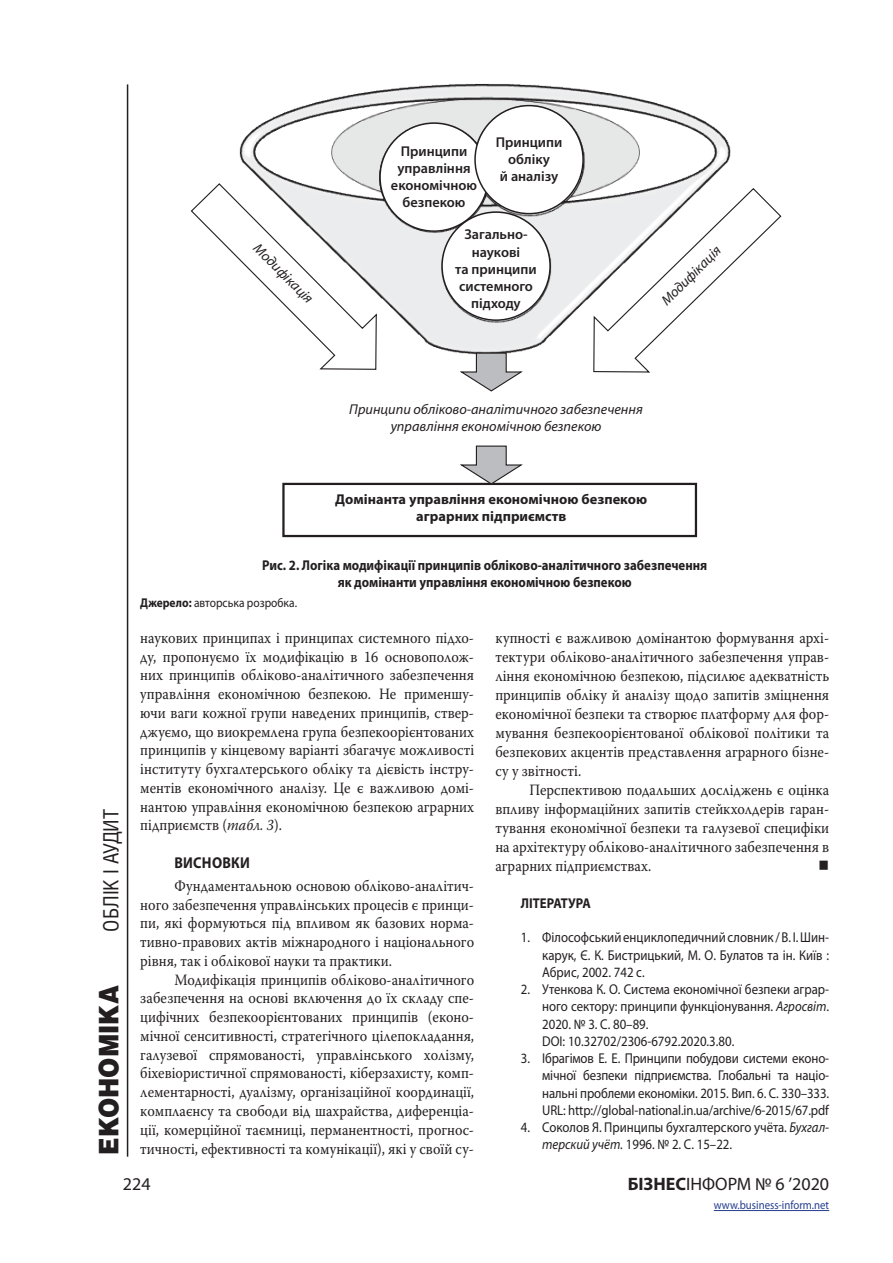
<style>
.page{position:relative;width:893px;height:1263px;background:#fff}
.page>*{position:absolute;margin:0;border:0;box-sizing:border-box;transform-origin:0 0}
.t1{font:900 27px "Helios";color:#231f20;scale:.9 1}
.t2{font:21px "Helios Cond";color:#231f20}
.t3{font:18px "Myriad Pro";color:#231f20}
.Osnova{font:15.75px/18.8px "Warnock Pro";color:#231f20;text-align:justify;scale:.9 1}
.Glavka{font:700 15.75px "Myriad Pro";letter-spacing:.02em;color:#231f20;scale:.9 1}
.Osnova-2{font:15.75px "Wingdings";color:#231f20;scale:.9 1}
.Literat{font:14.25px/17.2px "Myriad Pro";color:#231f20;text-align:justify;scale:.9 1}
.Title_table{font:700 14.25px/17.1px "Myriad Pro";color:#231f20;text-align:center;scale:.9 1}
.t4{font:600 14.25px/17.1px "Myriad Pro";color:#231f20;text-align:center}
.t5{font:italic 14.25px/17.1px "Myriad Pro";color:#231f20;text-align:center}
.Title_table-2{font:700 14.25px/17.1px "Myriad Pro";color:#231f20;text-align:center}
.Literat-2{font:700 14.25px "Myriad Pro";color:#231f20;scale:.9 1}
.Snoska{font:12.75px "Myriad Pro";color:#231f20;scale:.9 1}
.t6{font:12px "Myriad Pro";color:#253f8e;scale:.9 1}
.s1{font-weight:700}
.s2{font-style:italic}
</style>
<div class="page">
<hr style="left:127px;top:84px;width:1px;height:1073px;background:#231f20">
<hr style="left:714px;top:1210px;width:115px;height:1px;background:#253f8e">
<img style="left:239px;top:84px;width:492px;height:270px">
<div style="left:380px;top:123px;width:108px;height:108px;background:#fff;border-radius:50%"></div>
<div style="left:475px;top:106px;width:108px;height:108px;background:#fff;border-radius:50%"></div>
<div style="left:474px;top:105px;width:110px;height:109px;border:2px solid #231f20;border-radius:50%"></div>
<div style="left:442px;top:212px;width:108px;height:108px;background:#fff;border-radius:50%"></div>
<div style="left:441px;top:211px;width:110px;height:110px;border:2px solid #231f20;border-radius:50%"></div>
<svg style="left:460px;top:352px;width:65px;height:40px"></svg>
<svg style="left:282px;top:445px;width:416px;height:93px"></svg>
<svg style="left:593px;top:187px;width:189px;height:186px"></svg>
<svg style="left:191px;top:182px;width:186px;height:188px"></svg>
<p class="t5" style="left:262px;top:240px;width:79px;rotate:45deg">Модифікація</p>
<p class="t4" style="left:391px;top:142px;width:88px">Принципи управління економічною безпекою</p>
<p class="t4" style="left:496px;top:133px;width:68px">Принципи обліку<br>й аналізу</p>
<p class="t4" style="left:455px;top:226px;width:83px">Загально&shy;наукові<br>та принципи системного підходу</p>
<p class="t5" style="left:657px;top:297px;width:79px;rotate:-45deg">Модифікація</p>
<p class="t5" style="left:349px;top:400px;width:295px">Принципи обліково-аналітичного забезпечення управління економічною безпекою</p>
<h2 class="t2" style="left:98px;top:931px;width:124px;rotate:-90deg">ОБЛІК І АУДИТ</h2>
<h1 class="t1" style="left:92px;top:1154px;width:189px;rotate:-90deg">ЕКОНОМІКА</h1>
<p class="Title_table-2" style="left:335px;top:490px;width:313px">Домінанта управління економічною безпекою аграрних підприємств</p>
<p class="Title_table" style="left:262px;top:556px;width:496px">Рис. 2. Логіка модифікації принципів обліково-аналітичного забезпечення як домінанти управління економічною безпекою</p>
<p class="Snoska" style="left:140px;top:594px;width:176px"><span class="s1">Джерело:</span> авторська розробка.</p>
<p class="Osnova" style="left:140px;top:628px;width:372px">наукових принципах і принципах системного підхо&shy;ду, пропонуємо їх модифікацію в 16 основополож&shy;них принципів обліково-аналітичного забезпечення управління економічною безпекою. Не применшу&shy;ючи ваги кожної групи наведених принципів, ствер&shy;джуємо, що виокремлена група безпекоорієнтованих принципів у кінцевому варіанті збагачує можливості інституту бухгалтерського обліку та дієвість інстру&shy;ментів економічного аналізу. Це є важливою домі&shy;нантою управління економічною безпекою аграрних підприємств (<span class="s2">табл. 3</span>).</p>
<p class="Glavka" style="left:174px;top:852px;width:86px">ВИСНОВКИ</p>
<p class="Osnova" style="left:140px;top:876px;width:372px;text-indent:34px">Фундаментальною основою обліково-аналітич&shy;ного забезпечення управлінських процесів є принци&shy;пи, які формуються під впливом як базових норма&shy;тивно-правових актів міжнародного і національного рівня, так і облікової науки та практики.</p>
<p class="Osnova" style="left:140px;top:970px;width:372px;text-indent:34px">Модифікація принципів обліково-аналітичного забезпечення на основі включення до їх складу спе&shy;цифічних безпекоорієнтованих принципів (еконо&shy;мічної сенситивності, стратегічного цілепокладання, галузевої спрямованості, управлінського холізму, біхевіористичної спрямованості, кіберзахисту, комп&shy;лементарності, дуалізму, організаційної координації, комплаєнсу та свободи від шахрайства, диференціа&shy;ції, комерційної таємниці, перманентності, прогнос&shy;тичності, ефективності та комунікації), які у своїй су-</p>
<p class="Osnova" style="left:495px;top:628px;width:372px">купності є важливою домінантою формування архі&shy;тектури обліково-аналітичного забезпечення управ&shy;ління економічною безпекою, підсилює адекватність принципів обліку й аналізу щодо запитів зміцнення економічної безпеки та створює платформу для фор&shy;мування безпекоорієнтованої облікової політики та безпекових акцентів представлення аграрного бізне&shy;су у звітності.</p>
<p class="Osnova" style="left:495px;top:780px;width:372px;text-indent:34px">Перспективою подальших досліджень є оцінка впливу інформаційних запитів стейкхолдерів гаран&shy;тування економічної безпеки та галузевої специфіки на архітектуру обліково-аналітичного забезпечення в аграрних підприємствах.</p>
<p class="Osnova-2" style="left:819px;top:857px;width:13px">■</p>
<p class="Literat-2" style="left:521px;top:894px;width:79px">ЛІТЕРАТУРА</p>
<p class="Literat" style="left:542px;top:929px;width:320px;text-indent:-21px">1. Філософський енциклопедичний словник / В. І. Шин&shy;карук, Є. К. Бистрицький, М. О. Булатов та ін. Київ :<br>Абрис, 2002. 742 с.</p>
<p class="Literat" style="left:542px;top:980px;width:320px;text-indent:-21px">2. Утенкова К. О. Система економічної безпеки аграр&shy;ного сектору: принципи функціонування. <span class="s2">Агросвіт</span>.<br>2020. № 3. С. 80–89.</p>
<p class="Literat" style="left:542px;top:1032px;width:215px">DOI: 10.32702/2306-6792.2020.3.80.</p>
<p class="Literat" style="left:542px;top:1049px;width:320px;text-indent:-21px">3. Ібрагімов Е. Е. Принципи побудови системи еконо&shy;мічної безпеки підприємства. Глобальні та націо&shy;нальні проблеми економіки. 2015. Вип. 6. С. 330–333.<br>URL: http://global-national.in.ua/archive/6-2015/67.pdf</p>
<p class="Literat" style="left:542px;top:1118px;width:320px;text-indent:-21px">4. Соколов Я. Принципы бухгалтерского учёта. <span class="s2">Бухгал&shy;терский учёт.</span> 1996. № 2. С. 15–22.</p>
<p class="t3" style="left:123px;top:1173px;width:29px">224</p>
<p class="t3" style="left:628px;top:1173px;width:203px"><span class="s1">БІЗНЕС</span>ІНФОРМ № 6 ’2020</p>
<p class="t6" style="left:714px;top:1198px;width:130px">www.business-inform.net</p>
</div>
